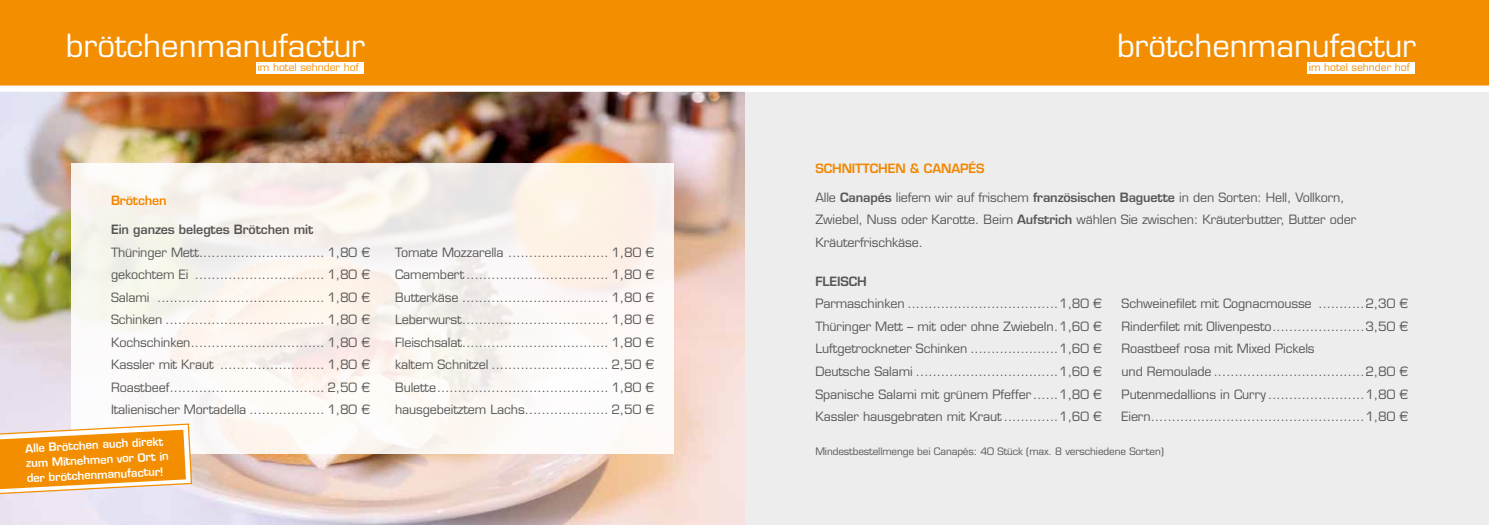
<style>
.page{position:relative;width:1489px;height:525px;background:#fff}
.page>*{position:absolute;margin:0;border:0;box-sizing:border-box;transform-origin:0 0}
.t1{font:31px "Eurostile LT Std";color:#fff}
.t2{font:12.5px/22.5px "Eurostile LT Std";letter-spacing:-.01em;color:#575756;text-align:justify}
.t3{font:600 12.5px "Eurostile LT Std";letter-spacing:-.01em;color:#575756}
.t4{font:600 12.5px "Eurostile LT Std";letter-spacing:-.01em;color:#f18700}
.t5{font:600 11.25px/15px "Eurostile LT Std";color:#fff}
.t6{font:10.38px "Eurostile LT Std";color:#f28e00}
.t7{font:10px "Eurostile LT Std";letter-spacing:-.01em;color:#575756}
.s1{font-weight:600}
</style>
<div class="page">
<div style="left:744px;top:92px;width:744px;height:432px;background:#ededed"></div>
<img style="left:0;top:92px;width:744px;height:432px">
<svg style="left:71px;top:163px;width:602px;height:291px;fill:#fcf6f1"></svg>
<div style="left:744px;top:0;width:744px;height:89px;background:#f28e00"></div>
<div style="left:0;top:0;width:744px;height:89px;background:#f28e00"></div>
<div style="left:1306px;top:62px;width:108px;height:12px;background:#fff"></div>
<div style="left:256px;top:62px;width:107px;height:12px;background:#fff"></div>
<div style="left:0;top:85px;width:1488px;height:7px;background:#fff"></div>
<svg style="left:0;top:422px;width:193px;height:75px;background:#f2ae50"></svg>
<h1 class="t1" style="left:66px;top:27px;width:301px">brötchenmanufactur</h1>
<p class="t6" style="left:258px;top:61px;width:103px">im hotel sehnder hof</p>
<h1 class="t1" style="left:1116px;top:27px;width:301px">brötchenmanufactur</h1>
<p class="t6" style="left:1308px;top:61px;width:103px">im hotel sehnder hof</p>
<p class="t4" style="left:815px;top:160px;width:171px">SCHNITTCHEN &amp; CANAPÉS</p>
<p class="t4" style="left:111px;top:192px;width:57px">Brötchen</p>
<p class="t3" style="left:111px;top:221px;width:204px">Ein ganzes belegtes Brötchen mit</p>
<p class="t2" style="left:111px;top:241px;width:260px">Thüringer Mett.............................. 1,80 € gekochtem Ei ............................... 1,80 € Salami ........................................ 1,80 € Schinken ...................................... 1,80 € Kochschinken................................ 1,80 € Kassler mit Kraut ......................... 1,80 € Roastbeef..................................... 2,50 € Italienischer Mortadella .................. 1,80 €</p>
<p class="t2" style="left:395px;top:241px;width:260px">Tomate Mozzarella ........................ 1,80 € Camembert.................................. 1,80 € Butterkäse ................................... 1,80 € Leberwurst................................... 1,80 € Fleischsalat................................... 1,80 € kaltem Schnitzel ............................ 2,50 € Bulette......................................... 1,80 € hausgebeitztem Lachs.................... 2,50 €</p>
<p class="t5" style="left:25px;top:440px;width:140px;rotate:-3deg">Alle Brötchen auch direkt</p>
<p class="t5" style="left:26px;top:455px;width:144px;rotate:-3deg">zum Mitnehmen vor Ort in der brötchenmanufactur!</p>
<p class="t2" style="left:815px;top:186px;width:542px;text-align:left">Alle <span class="s1">Canapés</span> liefern wir auf frischem <span class="s1">französischen Baguette</span> in den Sorten: Hell, Vollkorn,<br>Zwiebel, Nuss oder Karotte. Beim <span class="s1">Aufstrich</span> wählen Sie zwischen: Kräuterbutter, Butter oder<br>Kräuterfrischkäse.</p>
<p class="t3" style="left:815px;top:273px;width:53px">FLEISCH</p>
<p class="t2" style="left:815px;top:292px;width:288px">Parmaschinken ....................................1,80 € Thüringer Mett – mit oder ohne Zwiebeln.1,60 € Luftgetrockneter Schinken .....................1,60 € Deutsche Salami ..................................1,60 € Spanische Salami mit grünem Pfeffer ......1,80 € Kassler hausgebraten mit Kraut .............1,60 €</p>
<p class="t2" style="left:1121px;top:292px;width:288px;text-align:left">Schweinefilet mit Cognacmousse ...........2,30 € Rinderfilet mit Olivenpesto......................3,50 € Roastbeef rosa mit Mixed Pickels<br>und Remoulade ....................................2,80 € Putenmedallions in Curry .......................1,80 € Eiern...................................................1,80 €</p>
<p class="t7" style="left:815px;top:445px;width:350px">Mindestbestellmenge bei Canapés: 40 Stück (max. 8 verschiedene Sorten)</p>
</div>
